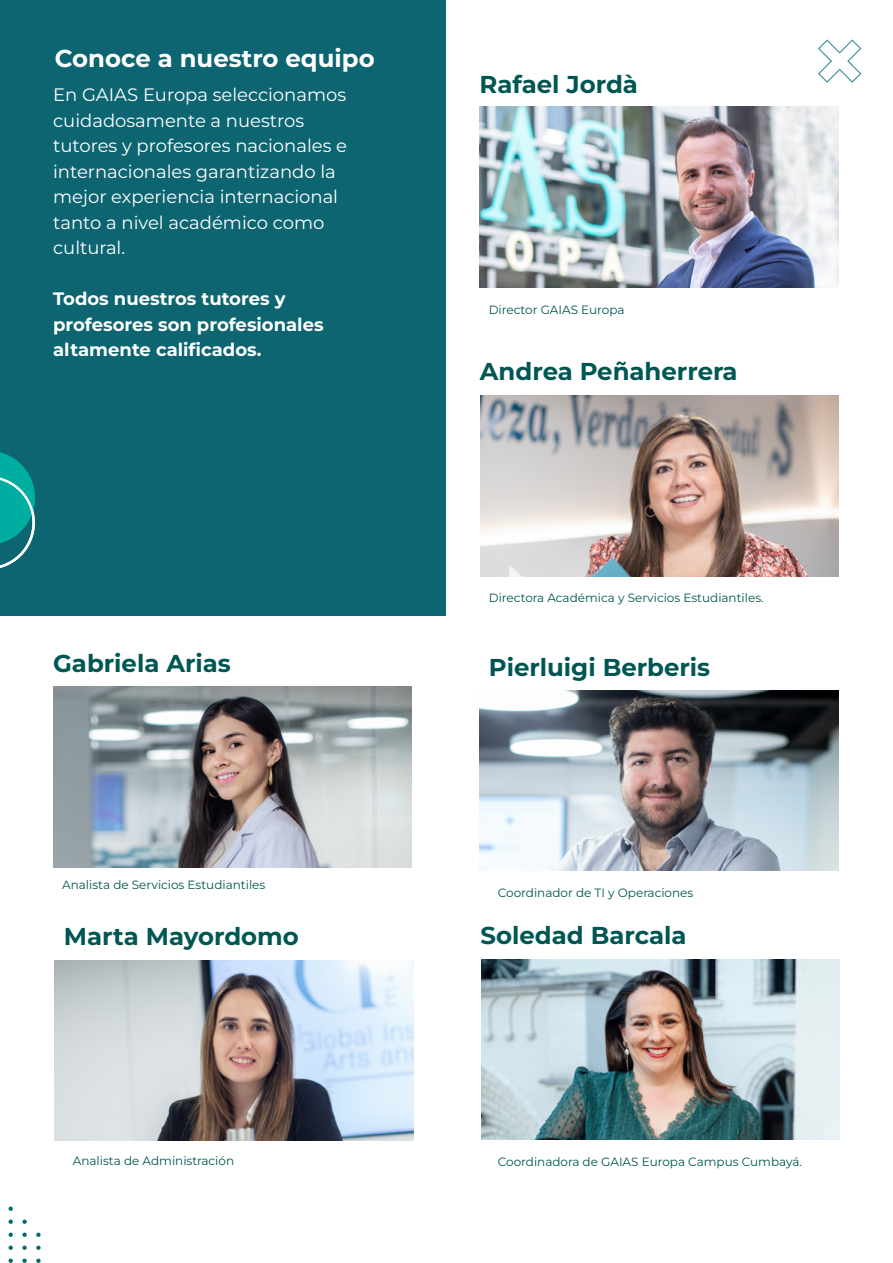
<style>
.page{position:relative;width:893px;height:1263px;background:#0d6572}
.page>*{position:absolute;margin:0;border:0;box-sizing:border-box;transform-origin:0 0}
.t1{font:700 24.45px "Montserrat";color:#005652}
.t2{font:700 24.45px "Montserrat";color:#fff}
.t3{font:18px/25.5px "Montserrat";color:#fff}
.t4{font:700 18px/25.5px "Montserrat";color:#fff}
.t5{font:12px "Montserrat";color:#005652}
</style>
<div class="page">
<div style="left:446px;top:0;width:447px;height:1115px;background:#fff"></div>
<div style="left:446px;top:915px;width:447px;height:348px;background:#fff"></div>
<div style="left:0;top:617px;width:446px;height:646px;background:#fff"></div>
<svg style="left:0;top:452px;width:35px;height:116px"></svg>
<svg style="left:818px;top:39px;width:43px;height:44px"></svg>
<svg style="left:8px;top:1206px;width:33px;height:57px"></svg>
<img style="left:53px;top:687px;width:359px;height:180px">
<img style="left:480px;top:396px;width:359px;height:180px">
<img style="left:481px;top:959px;width:359px;height:181px">
<img style="left:55px;top:960px;width:358px;height:181px">
<img style="left:480px;top:691px;width:358px;height:179px">
<img style="left:480px;top:107px;width:359px;height:181px">
<h1 class="t2" style="left:55px;top:42px;width:321px">Conoce a nuestro equipo</h1>
<h2 class="t3" style="left:53px;top:82px;width:295px">En GAIAS Europa seleccionamos cuidadosamente a nuestros tutores y profesores nacionales e internacionales garantizando la mejor experiencia internacional tanto a nivel académico como cultural.</h2>
<h2 class="t4" style="left:53px;top:286px;width:272px">Todos nuestros tutores y profesores son profesionales altamente calificados.</h2>
<h1 class="t1" style="left:53px;top:647px;width:179px">Gabriela Arias</h1>
<p class="t5" style="left:62px;top:877px;width:205px">Analista de Servicios Estudiantiles</p>
<h1 class="t1" style="left:64px;top:920px;width:237px">Marta Mayordomo</h1>
<p class="t5" style="left:73px;top:1153px;width:163px">Analista de Administración</p>
<h1 class="t1" style="left:480px;top:68px;width:160px">Rafael Jordà</h1>
<p class="t5" style="left:489px;top:302px;width:137px">Director GAIAS Europa</p>
<h1 class="t1" style="left:480px;top:355px;width:259px">Andrea Peñaherrera</h1>
<p class="t5" style="left:489px;top:590px;width:276px">Directora Académica y Servicios Estudiantiles.</p>
<h1 class="t1" style="left:489px;top:651px;width:223px">Pierluigi Berberis</h1>
<p class="t5" style="left:498px;top:885px;width:197px">Coordinador de TI y Operaciones</p>
<h1 class="t1" style="left:480px;top:919px;width:208px">Soledad Barcala</h1>
<p class="t5" style="left:498px;top:1153px;width:306px">Coordinadora de GAIAS Europa Campus Cumbayá.</p>
</div>
